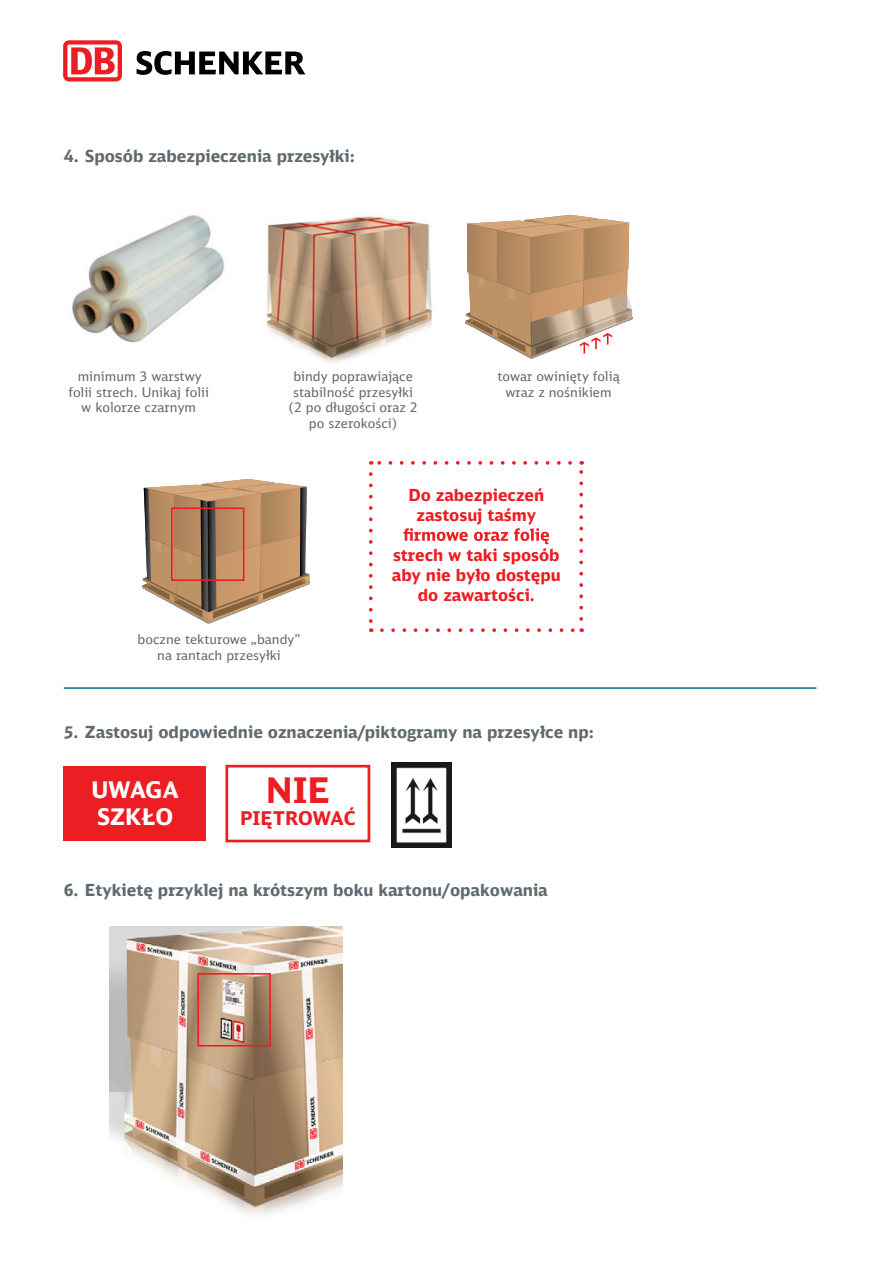
<style>
.page{position:relative;width:893px;height:1263px;background:#fff}
.page>*{position:absolute;margin:0;border:0;box-sizing:border-box;transform-origin:0 0}
.t1{font:700 34.95px "DB Sans";color:#ed1d24}
.t2{font:700 22.65px/27.2px "DB Sans";color:#fff}
.t3{font:700 18.75px "DB Sans";color:#ed1d24}
.t4{font:700 16.5px "DB Sans";color:#606a70}
.t5{font:700 16.5px/20.1px "DB Sans";color:#ed1d24;text-align:center}
.t6{font:13.2px/15.8px "DB Sans";color:#606a70;text-align:center}
</style>
<div class="page">
<div style="left:63px;top:766px;width:142px;height:75px;background:#ed1d24"></div>
<div style="left:225px;top:765px;width:145px;height:77px;border:3px solid #ed1d24"></div>
<img style="left:391px;top:762px;width:61px;height:86px">
<svg style="left:143px;top:479px;width:167px;height:145px"></svg>
<div style="left:171px;top:507px;width:73px;height:74px;border:2px solid #ed1d24"></div>
<svg style="left:369px;top:474px;width:4px;height:158px"></svg>
<svg style="left:382px;top:628px;width:200px;height:4px"></svg>
<svg style="left:579px;top:461px;width:4px;height:158px"></svg>
<svg style="left:371px;top:461px;width:199px;height:4px"></svg>
<svg style="left:404px;top:528px;width:145px;height:16px"></svg>
<img style="left:266px;top:216px;width:168px;height:147px">
<svg style="left:466px;top:215px;width:166px;height:144px"></svg>
<img style="left:72px;top:215px;width:152px;height:128px">
<hr style="left:64px;top:687px;width:752px;height:2px;background:#007282">
<img style="left:110px;top:926px;width:233px;height:289px">
<div style="left:197px;top:973px;width:74px;height:73px;border:2px solid #ed1d24"></div>
<svg style="left:137px;top:51px;width:168px;height:24px"></svg>
<svg style="left:63px;top:40px;width:59px;height:41px"></svg>
<div style="left:67px;top:45px;width:51px;height:32px;background:#fff;border-radius:2px"></div>
<svg style="left:71px;top:47px;width:44px;height:27px"></svg>
<p class="t4" style="left:64px;top:145px;width:292px">4. Sposób zabezpieczenia przesyłki:</p>
<p class="t6" style="left:68px;top:368px;width:142px">minimum 3 warstwy folii strech. Unikaj folii w kolorze czarnym</p>
<p class="t6" style="left:288px;top:368px;width:131px">bindy poprawiające stabilność przesyłki (2 po długości oraz 2 po szerokości)</p>
<p class="t6" style="left:497px;top:368px;width:124px">towar owinięty folią wraz z nośnikiem</p>
<p class="t6" style="left:138px;top:631px;width:164px">boczne tekturowe „bandy” na rantach przesyłki</p>
<p class="t5" style="left:408px;top:484px;width:137px">Do zabezpieczeń zastosuj taśmy</p>
<p class="t5" style="left:392px;top:544px;width:170px">strech w taki sposób aby nie było dostępu do zawartości.</p>
<p class="t4" style="left:64px;top:722px;width:532px">5. Zastosuj odpowiednie oznaczenia/piktogramy na przesyłce np:</p>
<h2 class="t2" style="left:91px;top:776px;width:89px">UWAGA<br>SZKŁO</h2>
<h1 class="t1" style="left:266px;top:768px;width:66px">NIE</h1>
<h3 class="t3" style="left:240px;top:806px;width:117px">PIĘTROWAĆ</h3>
<p class="t4" style="left:64px;top:879px;width:486px">6. Etykietę przyklej na krótszym boku kartonu/opakowania</p>
</div>
